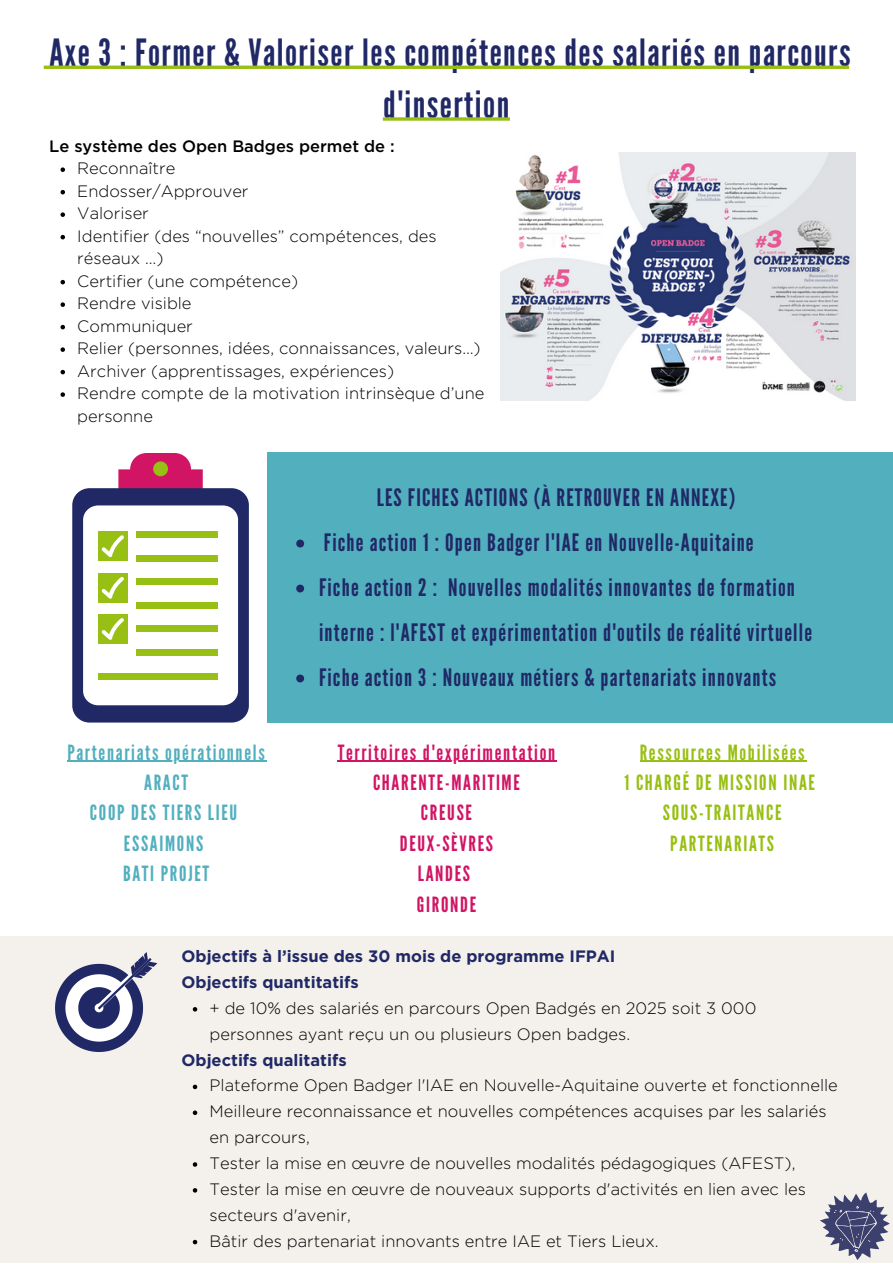
<style>
.page{position:relative;width:893px;height:1264px;background:#fff}
.page>*{position:absolute;margin:0;border:0;box-sizing:border-box;transform-origin:0 0}
.t1{font:37.5px/51.8px "League Gothic";letter-spacing:.04em;color:#202866;text-align:center}
.t2{font:24px/45px "League Gothic";letter-spacing:.05em;color:#202866}
.t3{font:21px "League Gothic";letter-spacing:.08em;color:#d11464}
.t4{font:21px "League Gothic";letter-spacing:.08em;color:#98bf13}
.t5{font:21px "League Gothic";letter-spacing:.08em;color:#51afbe}
.t6{font:300 16.5px/25.8px "Gotham";color:#000}
.t7{font:700 16.5px "Gotham";color:#202866}
.t8{font:500 16.5px "Gotham";color:#000}
</style>
<div class="page">
<div style="left:0;top:936px;width:892px;height:326px;background:#f4f1ec"></div>
<svg style="left:118px;top:453px;width:85px;height:35px"></svg>
<div style="left:153px;top:461px;width:15px;height:15px;background:#98bf13;border-radius:50%"></div>
<div style="left:72px;top:488px;width:177px;height:234px;background:#202866;border-radius:17px"></div>
<div style="left:83px;top:505px;width:155px;height:200px;background:#fff;border-radius:15px"></div>
<div style="left:137px;top:531px;width:81px;height:7px;background:#98bf13"></div>
<div style="left:137px;top:555px;width:81px;height:6px;background:#98bf13"></div>
<div style="left:137px;top:578px;width:81px;height:7px;background:#98bf13"></div>
<div style="left:137px;top:602px;width:81px;height:6px;background:#98bf13"></div>
<div style="left:137px;top:625px;width:81px;height:7px;background:#98bf13"></div>
<div style="left:137px;top:649px;width:81px;height:6px;background:#98bf13"></div>
<div style="left:98px;top:673px;width:120px;height:6px;background:#98bf13"></div>
<div style="left:98px;top:531px;width:29px;height:30px;background:#98bf13"></div>
<div style="left:98px;top:573px;width:29px;height:29px;background:#98bf13"></div>
<div style="left:98px;top:614px;width:29px;height:30px;background:#98bf13"></div>
<svg style="left:101px;top:535px;width:23px;height:22px"></svg>
<svg style="left:101px;top:577px;width:23px;height:21px"></svg>
<svg style="left:101px;top:618px;width:23px;height:22px"></svg>
<svg style="left:55px;top:952px;width:102px;height:99px"></svg>
<img style="left:501px;top:153px;width:354px;height:247px">
<hr style="left:67px;top:760px;width:199px;height:2px;background:#51afbe">
<div style="left:267px;top:453px;width:625px;height:270px;background:#51afbe"></div>
<svg style="left:296px;top:539px;width:8px;height:8px"></svg>
<svg style="left:296px;top:584px;width:8px;height:8px"></svg>
<svg style="left:296px;top:674px;width:8px;height:8px"></svg>
<hr style="left:639px;top:760px;width:167px;height:2px;background:#98bf13">
<hr style="left:338px;top:760px;width:219px;height:2px;background:#d11464">
<svg style="left:193px;top:1007px;width:4px;height:4px"></svg>
<svg style="left:193px;top:1084px;width:4px;height:5px"></svg>
<svg style="left:193px;top:1110px;width:4px;height:4px"></svg>
<svg style="left:193px;top:1162px;width:4px;height:4px"></svg>
<svg style="left:193px;top:1188px;width:4px;height:4px"></svg>
<svg style="left:193px;top:1239px;width:4px;height:5px"></svg>
<svg style="left:60px;top:167px;width:5px;height:5px"></svg>
<svg style="left:60px;top:190px;width:5px;height:4px"></svg>
<svg style="left:60px;top:212px;width:5px;height:5px"></svg>
<svg style="left:60px;top:235px;width:5px;height:4px"></svg>
<svg style="left:60px;top:280px;width:5px;height:4px"></svg>
<svg style="left:60px;top:302px;width:5px;height:5px"></svg>
<svg style="left:60px;top:325px;width:5px;height:4px"></svg>
<svg style="left:60px;top:347px;width:5px;height:5px"></svg>
<svg style="left:60px;top:370px;width:5px;height:4px"></svg>
<svg style="left:60px;top:392px;width:5px;height:5px"></svg>
<hr style="left:44px;top:66px;width:805px;height:3px;background:#98bf13">
<svg style="left:383px;top:117px;width:127px;height:4px"></svg>
<p class="t1" style="left:49px;top:28px;width:802px">Axe 3 : Former &amp; Valoriser les compétences des salariés en parcours d'insertion</p>
<p class="t8" style="left:49px;top:138px;width:347px">Le système des Open Badges permet de :</p>
<p class="t6" style="left:77px;top:156px;width:100px">Reconnaître</p>
<p class="t6" style="left:77px;top:179px;width:173px">Endosser/Approuver</p>
<p class="t6" style="left:77px;top:201px;width:73px">Valoriser</p>
<p class="t6" style="left:77px;top:225px;width:361px;line-height:22.5px">Identifier (des “nouvelles” compétences, des réseaux …)</p>
<p class="t6" style="left:77px;top:269px;width:222px">Certifier (une compétence)</p>
<p class="t6" style="left:77px;top:291px;width:116px">Rendre visible</p>
<p class="t6" style="left:77px;top:314px;width:117px">Communiquer</p>
<p class="t6" style="left:77px;top:336px;width:405px">Relier (personnes, idées, connaissances, valeurs…)</p>
<p class="t6" style="left:77px;top:359px;width:318px">Archiver (apprentissages, expériences)</p>
<p class="t6" style="left:77px;top:383px;width:408px;line-height:22.5px">Rendre compte de la motivation intrinsèque d’une personne</p>
<p class="t2" style="left:377px;top:475px;width:360px">LES FICHES ACTIONS (À RETROUVER EN ANNEXE)</p>
<p class="t2" style="left:324px;top:520px;width:431px">Fiche action 1 : Open Badger l'IAE en Nouvelle-Aquitaine</p>
<p class="t2" style="left:319px;top:565px;width:494px">Fiche action 2 : Nouvelles modalités innovantes de formation interne : l'AFEST et expérimentation d'outils de réalité virtuelle</p>
<p class="t2" style="left:319px;top:655px;width:458px">Fiche action 3 : Nouveaux métiers &amp; partenariats innovants</p>
<p class="t5" style="left:67px;top:740px;width:199px">Partenariats opérationnels</p>
<p class="t5" style="left:144px;top:770px;width:45px">ARACT</p>
<p class="t5" style="left:90px;top:800px;width:149px">COOP DES TIERS LIEU</p>
<p class="t5" style="left:124px;top:831px;width:81px">ESSAIMONS</p>
<p class="t5" style="left:123px;top:861px;width:88px">BATI PROJET</p>
<p class="t3" style="left:338px;top:740px;width:219px">Territoires d'expérimentation</p>
<p class="t3" style="left:373px;top:770px;width:148px">CHARENTE-MARITIME</p>
<p class="t3" style="left:421px;top:800px;width:53px">CREUSE</p>
<p class="t3" style="left:400px;top:831px;width:95px">DEUX-SÈVRES</p>
<p class="t3" style="left:418px;top:861px;width:54px">LANDES</p>
<p class="t3" style="left:417px;top:891px;width:61px">GIRONDE</p>
<p class="t7" style="left:181px;top:948px;width:435px">Objectifs à l’issue des 30 mois de programme IFPAI</p>
<p class="t7" style="left:181px;top:974px;width:179px">Objectifs quantitatifs</p>
<p class="t6" style="left:209px;top:995px;width:548px">+ de 10% des salariés en parcours Open Badgés en 2025 soit 3 000 personnes ayant reçu un ou plusieurs Open badges.</p>
<p class="t7" style="left:181px;top:1052px;width:166px">Objectifs qualitatifs</p>
<p class="t6" style="left:209px;top:1073px;width:629px">Plateforme Open Badger l'IAE en Nouvelle-Aquitaine ouverte et fonctionnelle</p>
<p class="t6" style="left:209px;top:1099px;width:618px">Meilleure reconnaissance et nouvelles compétences acquises par les salariés en parcours,</p>
<p class="t6" style="left:209px;top:1151px;width:587px">Tester la mise en œuvre de nouvelles modalités pédagogiques (AFEST),</p>
<p class="t6" style="left:209px;top:1176px;width:597px">Tester la mise en œuvre de nouveaux supports d'activités en lien avec les secteurs d'avenir,</p>
<p class="t6" style="left:209px;top:1228px;width:450px">Bâtir des partenariat innovants entre IAE et Tiers Lieux.</p>
<p class="t4" style="left:639px;top:740px;width:166px">Ressources Mobilisées</p>
<p class="t4" style="left:624px;top:770px;width:192px">1 CHARGÉ DE MISSION INAE</p>
<p class="t4" style="left:663px;top:800px;width:120px">SOUS-TRAITANCE</p>
<p class="t4" style="left:670px;top:831px;width:105px">PARTENARIATS</p>
</div>
